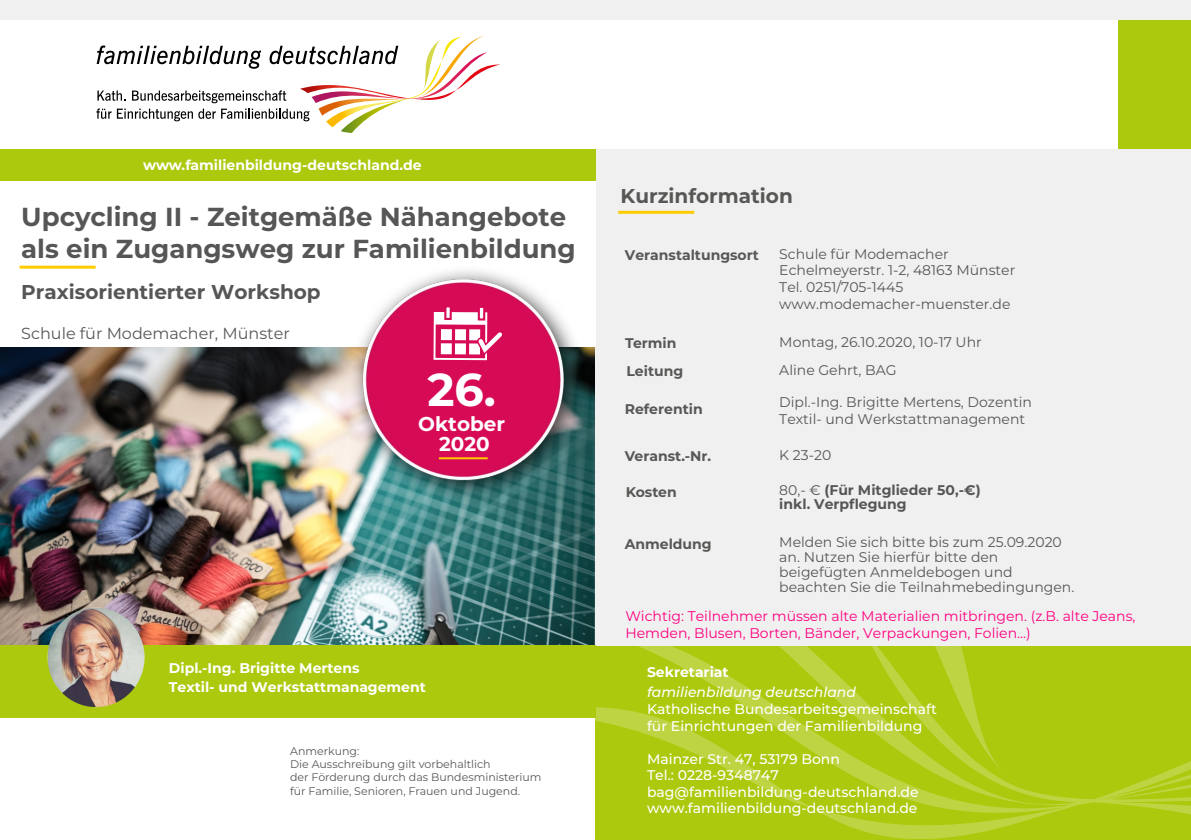
<style>
.page{position:relative;width:1191px;height:840px;background:#fff}
.page>*{position:absolute;margin:0;border:0;box-sizing:border-box;transform-origin:0 0}
.t1{font:700 46px "Montserrat";color:#fff}
.t2{font:700 26px/31.2px "Montserrat";color:#575656}
.t3{font:700 20px "Montserrat";color:#575656}
.t4{font:700 20px "Montserrat";color:#575756}
.t5{font:700 20px/20.6px "Montserrat";color:#fff;text-align:center}
.t6{font:16px "Montserrat";color:#575756}
.t7{font:14px/16.8px "Montserrat";color:#575656}
.Fließtext{font:500 14px/16.6px "Montserrat";color:#fff}
.t8{font:14px/16.8px "Montserrat";color:#ff0080}
.Fließtext-2{font:700 14px/18.4px "Montserrat";color:#fff}
.t9{font:700 14px "Montserrat";color:#575756}
.t10{font:700 14px/14.4px "Montserrat";color:#575656}
.Fließtext-3{font:italic 500 14px/20.8px "Montserrat";color:#fff}
.t11{font:11px "Montserrat";color:#575756}
.s1{font-weight:400}
.s2{font-weight:700;font-style:normal}
</style>
<div class="page">
<img style="left:0;top:347px;width:595px;height:298px">
<svg style="left:595px;top:645px;width:596px;height:194px;fill:#adc90e"></svg>
<div style="left:0;top:0;width:595px;height:20px;background:#f0f0f0"></div>
<div style="left:595px;top:0;width:596px;height:645px;background:#f0f0f0"></div>
<hr style="left:20px;top:265px;width:76px;height:3px;background:#fc0">
<div style="left:0;top:645px;width:595px;height:72px;background:#adc90e"></div>
<hr style="left:618px;top:211px;width:76px;height:3px;background:#fc0">
<div style="left:0;top:148px;width:595px;height:33px;background:#adc90e"></div>
<div style="left:0;top:20px;width:1191px;height:128px;background:#fff"></div>
<div style="left:1118px;top:20px;width:73px;height:128px;background:#adc90e"></div>
<svg style="left:96px;top:35px;width:404px;height:98px"></svg>
<img style="left:335px;top:244px;width:261px;height:265px">
<div style="left:441px;top:329px;width:11px;height:11px;background:#fff"></div>
<div style="left:455px;top:329px;width:11px;height:11px;background:#fff"></div>
<div style="left:441px;top:343px;width:11px;height:11px;background:#fff"></div>
<div style="left:455px;top:343px;width:11px;height:11px;background:#fff"></div>
<div style="left:434px;top:312px;width:53px;height:11px;background:#fff"></div>
<div style="left:433px;top:322px;width:54px;height:38px;border:2px solid #fff"></div>
<svg style="left:444px;top:305px;width:8px;height:15px"></svg>
<svg style="left:478px;top:305px;width:7px;height:15px"></svg>
<svg style="left:470px;top:323px;width:40px;height:39px"></svg>
<img style="left:48px;top:607px;width:105px;height:111px">
<hr style="left:439px;top:457px;width:49px;height:2px;background:#fc0">
<p class="Fließtext-2" style="left:143px;top:155px;width:280px">www.familienbildung-deutschland.de</p>
<h2 class="t2" style="left:21px;top:200px;width:556px">Upcycling II - Zeitgemäße Nähangebote als ein Zugangsweg zur Familienbildung</h2>
<h3 class="t3" style="left:21px;top:277px;width:301px">Praxisorientierter Workshop</h3>
<p class="t6" style="left:21px;top:322px;width:270px">Schule für Modemacher, Münster</p>
<h1 class="t1" style="left:427px;top:356px;width:70px">26.</h1>
<h3 class="t5" style="left:418px;top:412px;width:88px">Oktober<br>2020</h3>
<p class="Fließtext-2" style="left:169px;top:658px;width:258px">Dipl.-Ing. Brigitte Mertens<br>Textil- und Werkstattmanagement</p>
<p class="t11" style="left:290px;top:743px;width:71px">Anmerkung:</p>
<p class="t11" style="left:290px;top:756px;width:202px">Die Ausschreibung gilt vorbehaltlich</p>
<p class="t11" style="left:290px;top:769px;width:253px">der Förderung durch das Bundesministerium</p>
<p class="t11" style="left:290px;top:782px;width:231px">für Familie, Senioren, Frauen und Jugend.</p>
<p class="t4" style="left:620px;top:181px;width:174px">Kurzinformation</p>
<p class="t9" style="left:625px;top:245px;width:135px">Veranstaltungsort</p>
<p class="t7" style="left:779px;top:244px;width:237px">Schule für Modemacher<br>Echelmeyerstr. 1-2, 48163 Münster<br>Tel. 0251/705-1445 www.modemacher-muenster.de</p>
<p class="t7" style="left:779px;top:327px;width:204px;line-height:28px">Montag, 26.10.2020, 10-17 Uhr<br>Aline Gehrt, BAG</p>
<p class="t7" style="left:779px;top:393px;width:254px">Dipl.-Ing. Brigitte Mertens, Dozentin<br>Textil- und Werkstattmanagement</p>
<p class="t7" style="left:779px;top:445px;width:54px">K 23-20</p>
<p class="t10" style="left:779px;top:481px;width:203px"><span class="s1">80,- €</span> (Für Mitglieder 50,-€) inkl. Verpflegung</p>
<p class="t7" style="left:779px;top:533px;width:296px;line-height:15.2px">Melden Sie sich bitte bis zum 25.09.2020 an. Nutzen Sie hierfür bitte den beigefügten Anmeldebogen und beachten Sie die Teilnahmebedingungen.</p>
<p class="t9" style="left:625px;top:333px;width:53px">Termin</p>
<p class="t9" style="left:626px;top:361px;width:58px">Leitung</p>
<p class="t9" style="left:625px;top:399px;width:79px">Referentin</p>
<p class="t9" style="left:625px;top:445px;width:88px">Veranst.-Nr.</p>
<p class="t9" style="left:625px;top:481px;width:53px">Kosten</p>
<p class="t9" style="left:624px;top:533px;width:89px">Anmeldung</p>
<p class="t8" style="left:625px;top:607px;width:511px">Wichtig: Teilnehmer müssen alte Materialien mitbringen. (z.B. alte Jeans,<br>Hemden, Blusen, Borten, Bänder, Verpackungen, Folien…)</p>
<p class="Fließtext-3" style="left:647px;top:660px;width:210px"><span class="s2">Sekretariat<br></span>familienbildung deutschland</p>
<p class="Fließtext" style="left:647px;top:699px;width:291px">Katholische Bundesarbeitsgemeinschaft für Einrichtungen der Familienbildung</p>
<p class="Fließtext" style="left:647px;top:749px;width:273px">Mainzer Str. 47, 53179 Bonn<br>Tel.: 0228-9348747 bag@familienbildung-deutschland.de www.familienbildung-deutschland.de</p>
</div>
